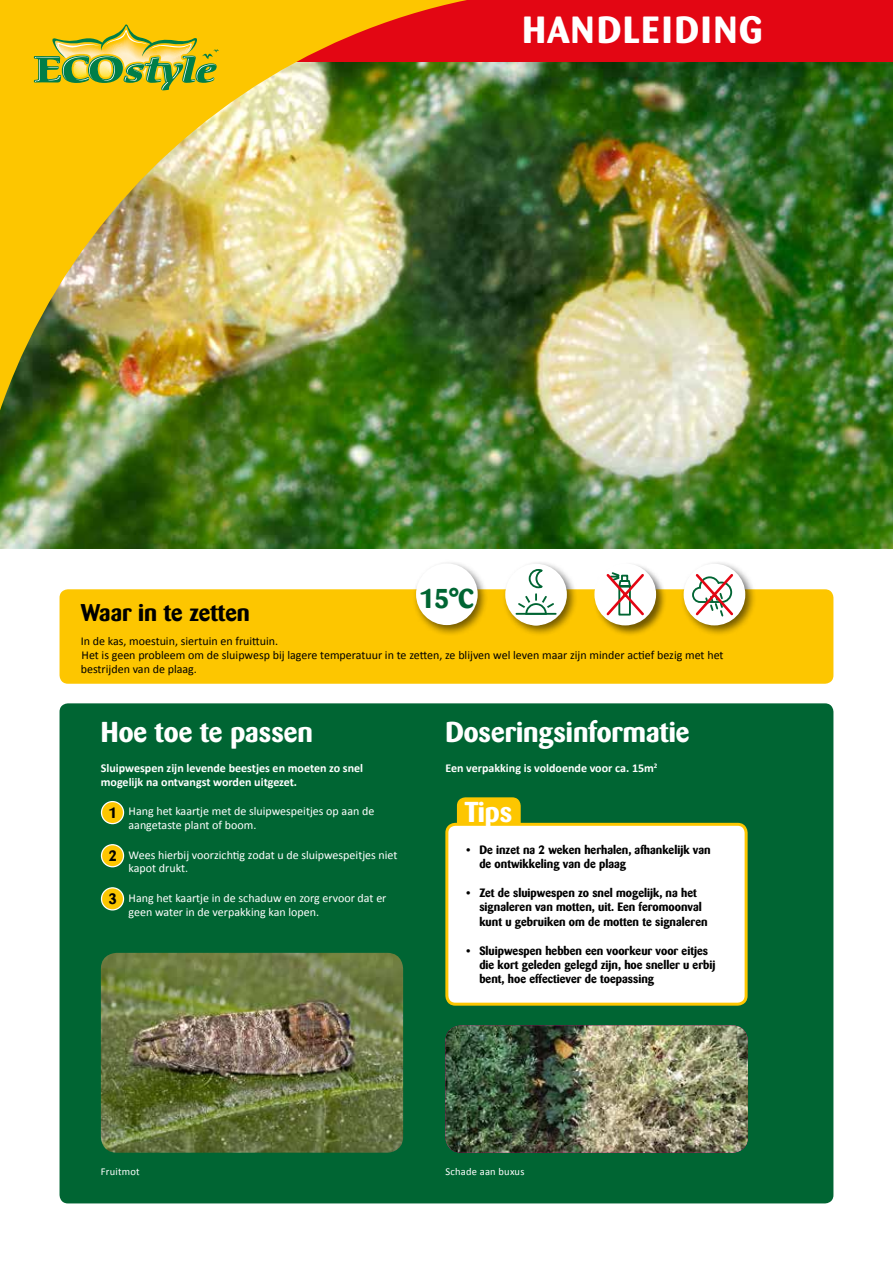
<style>
.page{position:relative;width:893px;height:1263px;background:#fff}
.page>*{position:absolute;margin:0;border:0;box-sizing:border-box;transform-origin:0 0}
.t1{font:700 37.5px "Barmeno BQ";letter-spacing:.05em;color:#fff}
.t2{font:700 28.5px "Barmeno BQ";color:#fff}
.t3{font:700 27px "Barmeno BQ";color:#006533}
.t4{font:700 24px "Barmeno BQ";color:#000}
.t5{font:700 12px/14.4px "Barmeno BQ";color:#000}
.t6{font:12px/13.8px "Calibri";color:#fff}
.t7{font:12px/13.8px "Calibri";color:#000}
.t8{font:700 12px/13.8px "Calibri";color:#fff}
.t9{font:10.5px "Calibri";letter-spacing:.02em;color:#fff}
.s1{font-family:"Barmeno BQ";font-weight:700;font-size:15px;color:#000}
</style>
<div class="page">
<img style="left:0;top:62px;width:893px;height:486px">
<div style="left:0;top:0;width:893px;height:62px;background:#e30613"></div>
<img style="left:0;top:0;width:593px;height:465px">
<svg style="left:32px;top:24px;width:187px;height:68px;background:#c4bb2d"></svg>
<div style="left:60px;top:703px;width:773px;height:500px;background:#006533;border-radius:9px"></div>
<div style="left:102px;top:801px;width:22px;height:23px;background:#fdc600;border-radius:50%"></div>
<div style="left:101px;top:801px;width:23px;height:23px;border:1px solid #fff;border-radius:50%"></div>
<div style="left:102px;top:845px;width:22px;height:22px;background:#fdc600;border-radius:50%"></div>
<div style="left:101px;top:844px;width:23px;height:23px;border:1px solid #fff;border-radius:50%"></div>
<div style="left:102px;top:888px;width:22px;height:22px;background:#fdc600;border-radius:50%"></div>
<div style="left:101px;top:887px;width:23px;height:23px;border:1px solid #fff;border-radius:50%"></div>
<div style="left:457px;top:797px;width:64px;height:95px;background:#fdc600;border-radius:9px"></div>
<div style="left:447px;top:824px;width:299px;height:180px;background:#fff;border-radius:9px"></div>
<div style="left:445px;top:823px;width:303px;height:183px;border:3px solid #fdc600;border-radius:9px"></div>
<div style="left:60px;top:589px;width:773px;height:95px;background:#fdc600;border-radius:9px"></div>
<div style="left:501px;top:560px;width:77px;height:77px;background:#000;opacity:.55"></div>
<div style="left:505px;top:564px;width:62px;height:61px;background:#fff;border-radius:50%"></div>
<svg style="left:516px;top:568px;width:40px;height:57px"></svg>
<div style="left:680px;top:560px;width:77px;height:77px;background:#000;opacity:.55"></div>
<div style="left:684px;top:564px;width:61px;height:61px;background:#fff;border-radius:50%"></div>
<svg style="left:691px;top:571px;width:44px;height:47px"></svg>
<div style="left:593px;top:561px;width:74px;height:75px;background:#000;opacity:.55"></div>
<div style="left:594px;top:563px;width:62px;height:62px;background:#fff;border-radius:50%"></div>
<svg style="left:604px;top:572px;width:42px;height:46px"></svg>
<div style="left:412px;top:560px;width:77px;height:76px;background:#000;opacity:.55"></div>
<div style="left:416px;top:563px;width:62px;height:62px;background:#fff;border-radius:50%"></div>
<img style="left:101px;top:953px;width:302px;height:200px">
<img style="left:445px;top:1025px;width:303px;height:128px">
<h1 class="t1" style="left:522px;top:7px;width:242px">HANDLEIDING</h1>
<h3 class="t3" style="left:420px;top:582px;width:56px">15°C</h3>
<h3 class="t4" style="left:81px;top:598px;width:171px">Waar in te zetten</h3>
<p class="t7" style="left:81px;top:634px;width:644px">In de kas, moestuin, siertuin en fruittuin.<br>Het is geen probleem om de sluipwesp bij lagere temperatuur in te zetten, ze blijven wel leven maar zijn minder actief bezig met het bestrijden van de plaag.</p>
<h2 class="t2" style="left:101px;top:714px;width:213px">Hoe toe te passen</h2>
<p class="t8" style="left:101px;top:761px;width:264px">Sluipwespen zijn levende beestjes en moeten zo snel mogelijk na ontvangst worden uitgezet.</p>
<p class="t6" style="left:129px;top:804px;width:247px;text-indent:-20px"><span class="s1">1</span> Hang het kaartje met de sluipwespeitjes op aan de aangetaste plant of boom.</p>
<p class="t6" style="left:129px;top:847px;width:271px;text-indent:-20px"><span class="s1">2</span> Wees hierbij voorzichtig zodat u de sluipwespeitjes niet kapot drukt.</p>
<p class="t6" style="left:129px;top:890px;width:259px;text-indent:-20px"><span class="s1">3</span> Hang het kaartje in de schaduw en zorg ervoor dat er geen water in de verpakking kan lopen.</p>
<h2 class="t2" style="left:445px;top:714px;width:246px">Doseringsinformatie</h2>
<p class="t8" style="left:445px;top:761px;width:214px">Een verpakking is voldoende voor ca. 15m<sup>2</sup></p>
<h2 class="t2" style="left:465px;top:795px;width:49px">Tips</h2>
<p class="t5" style="left:479px;top:842px;width:233px;text-indent:-13px">• De inzet na 2 weken herhalen, afhankelijk van de ontwikkeling van de plaag</p>
<p class="t5" style="left:479px;top:885px;width:230px;text-indent:-13px">• Zet de sluipwespen zo snel mogelijk, na het signaleren van motten, uit. Een feromoonval kunt u gebruiken om de motten te signaleren</p>
<p class="t5" style="left:479px;top:943px;width:238px;text-indent:-13px">• Sluipwespen hebben een voorkeur voor eitjes die kort geleden gelegd zijn, hoe sneller u erbij bent, hoe effectiever de toepassing</p>
<p class="t9" style="left:101px;top:1164px;width:40px">Fruitmot</p>
<p class="t9" style="left:445px;top:1164px;width:81px">Schade aan buxus</p>
</div>
